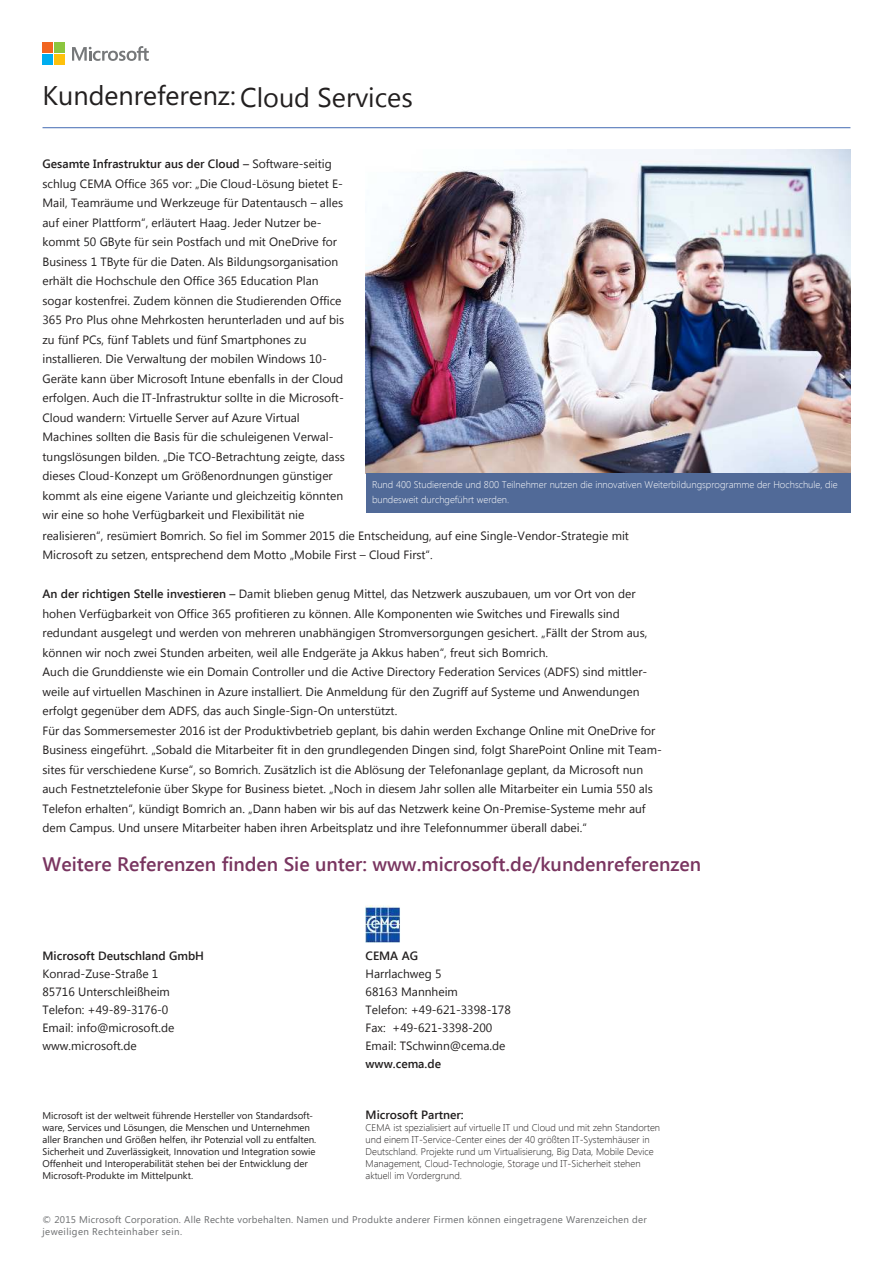
<style>
.page{position:relative;width:893px;height:1263px;background:#fff}
.page>*{position:absolute;margin:0;border:0;box-sizing:border-box;transform-origin:0 0}
.t1{font:27px "Segoe";color:#221f1f}
.t2{font:600 19.5px "Segoe UI";color:#793560}
.t3{font:12px/19.5px "Segoe UI";color:#221f1f}
.t4{font:600 12px "Segoe UI";color:#221f1f}
.t5{font:9.75px/12px "Segoe";color:#221f1f}
.t6{font:300 9.75px/12px "Segoe UI";color:#221f1f}
.t7{font:9.75px/12px "Segoe";letter-spacing:.025em;color:#6c6e70}
.t8{font:300 9.75px/15px "Segoe UI";color:#fff}
.s1{font-family:"Segoe UI"}
.s2{font-weight:600}
</style>
<div class="page">
<hr style="left:43px;top:127px;width:807px;height:1px;background:#426ab2">
<svg style="left:72px;top:46px;width:77px;height:15px"></svg>
<div style="left:43px;top:43px;width:10px;height:10px;background:#f16521"></div>
<div style="left:54px;top:43px;width:11px;height:10px;background:#8cc63e"></div>
<div style="left:43px;top:54px;width:10px;height:11px;background:#00adef"></div>
<div style="left:54px;top:54px;width:11px;height:11px;background:#fec10c"></div>
<img style="left:366px;top:150px;width:484px;height:323px">
<div style="left:366px;top:473px;width:484px;height:40px;background:#516a98"></div>
<img style="left:366px;top:905px;width:34px;height:37px">
<h1 class="t1" style="left:43px;top:85px;width:372px">Kundenreferenz:<span class="s1">Cloud Services</span></h1>
<p class="t3" style="left:43px;top:155px;width:588px"><span class="s2">Gesamte Infrastruktur aus der Cloud –</span> Software-seitig<br>schlug CEMA Office 365 vor: „Die Cloud-Lösung bietet E-<br>Mail, Teamräume und Werkzeuge für Datentausch – alles<br>auf einer Plattform“, erläutert Haag. Jeder Nutzer be-<br>kommt 50 GByte für sein Postfach und mit OneDrive for<br>Business 1 TByte für die Daten. Als Bildungsorganisation<br>erhält die Hochschule den Office 365 Education Plan<br>sogar kostenfrei. Zudem können die Studierenden Office<br>365 Pro Plus ohne Mehrkosten herunterladen und auf bis<br>zu fünf PCs, fünf Tablets und fünf Smartphones zu<br>installieren. Die Verwaltung der mobilen Windows 10-<br>Geräte kann über Microsoft Intune ebenfalls in der Cloud<br>erfolgen. Auch die IT-Infrastruktur sollte in die Microsoft-<br>Cloud wandern: Virtuelle Server auf Azure Virtual<br>Machines sollten die Basis für die schuleigenen Verwal-<br>tungslösungen bilden. „Die TCO-Betrachtung zeigte, dass<br>dieses Cloud-Konzept um Größenordnungen günstiger<br>kommt als eine eigene Variante und gleichzeitig könnten<br>wir eine so hohe Verfügbarkeit und Flexibilität nie<br>realisieren“, resümiert Bomrich. So fiel im Sommer 2015 die Entscheidung, auf eine Single-Vendor-Strategie mit Microsoft zu setzen, entsprechend dem Motto „Mobile First – Cloud First“.</p>
<p class="t3" style="left:43px;top:585px;width:621px"><span class="s2">An der richtigen Stelle investieren –</span> Damit blieben genug Mittel, das Netzwerk auszubauen, um vor Ort von der hohen Verfügbarkeit von Office 365 profitieren zu können. Alle Komponenten wie Switches und Firewalls sind redundant ausgelegt und werden von mehreren unabhängigen Stromversorgungen gesichert. „Fällt der Strom aus, können wir noch zwei Stunden arbeiten, weil alle Endgeräte ja Akkus haben“, freut sich Bomrich.<br>Auch die Grunddienste wie ein Domain Controller und die Active Directory Federation Services (ADFS) sind mittler&shy;weile auf virtuellen Maschinen in Azure installiert. Die Anmeldung für den Zugriff auf Systeme und Anwendungen erfolgt gegenüber dem ADFS, das auch Single-Sign-On unterstützt.<br>Für das Sommersemester 2016 ist der Produktivbetrieb geplant, bis dahin werden Exchange Online mit OneDrive for Business eingeführt. „Sobald die Mitarbeiter fit in den grundlegenden Dingen sind, folgt SharePoint Online mit Team&shy;sites für verschiedene Kurse“, so Bomrich. Zusätzlich ist die Ablösung der Telefonanlage geplant, da Microsoft nun auch Festnetztelefonie über Skype for Business bietet. „Noch in diesem Jahr sollen alle Mitarbeiter ein Lumia 550 als Telefon erhalten“, kündigt Bomrich an. „Dann haben wir bis auf das Netzwerk keine On-Premise-Systeme mehr auf dem Campus. Und unsere Mitarbeiter haben ihren Arbeitsplatz und ihre Telefonnummer überall dabei.“</p>
<h2 class="t2" style="left:43px;top:857px;width:660px">Weitere Referenzen finden Sie unter: www.microsoft.de/kundenreferenzen</h2>
<p class="t8" style="left:372px;top:478px;width:467px">Rund 400 Studierende und 800 Teilnehmer nutzen die innovativen Weiterbildungsprogramme der Hochschule, die bundesweit durchgeführt werden.</p>
<p class="t4" style="left:43px;top:951px;width:163px">Microsoft Deutschland GmbH</p>
<p class="t3" style="left:43px;top:966px;width:133px;line-height:18px">Konrad-Zuse-Straße 1<br>85716 Unterschleißheim<br>Telefon: +49-89-3176-0<br>Email: info@microsoft.de www.microsoft.de</p>
<p class="t5" style="left:43px;top:1110px;width:275px">Microsoft ist der weltweit führende Hersteller von Standardsoft&shy;ware, Services und Lösungen, die Menschen und Unternehmen aller Branchen und Größen helfen, ihr Potenzial voll zu entfalten.<br>Sicherheit und Zuverlässigkeit, Innovation und Integration sowie Offenheit und Interoperabilität stehen bei der Entwicklung der Microsoft-Produkte im Mittelpunkt.</p>
<p class="t4" style="left:366px;top:951px;width:54px">CEMA AG</p>
<p class="t3" style="left:366px;top:966px;width:147px;line-height:18px">Harrlachweg 5<br>68163 Mannheim<br>Telefon: +49-621-3398-178<br>Fax: +49-621-3398-200<br>Email: TSchwinn@cema.de</p>
<p class="t4" style="left:366px;top:1059px;width:77px">www.cema.de</p>
<p class="t4" style="left:366px;top:1110px;width:100px">Microsoft Partner:</p>
<p class="t6" style="left:366px;top:1122px;width:296px">CEMA ist spezialisiert auf virtuelle IT und Cloud und mit zehn Standorten und einem IT-Service-Center eines der 40 größten IT-Systemhäuser in Deutschland. Projekte rund um Virtualisierung, Big Data, Mobile Device Management, Cloud-Technologie, Storage und IT-Sicherheit stehen aktuell im Vordergrund.</p>
<p class="t7" style="left:43px;top:1214px;width:606px">© 2015 Microsoft Corporation. Alle Rechte vorbehalten. Namen und Produkte anderer Firmen können eingetragene Warenzeichen der jeweiligen Rechteinhaber sein.</p>
</div>
